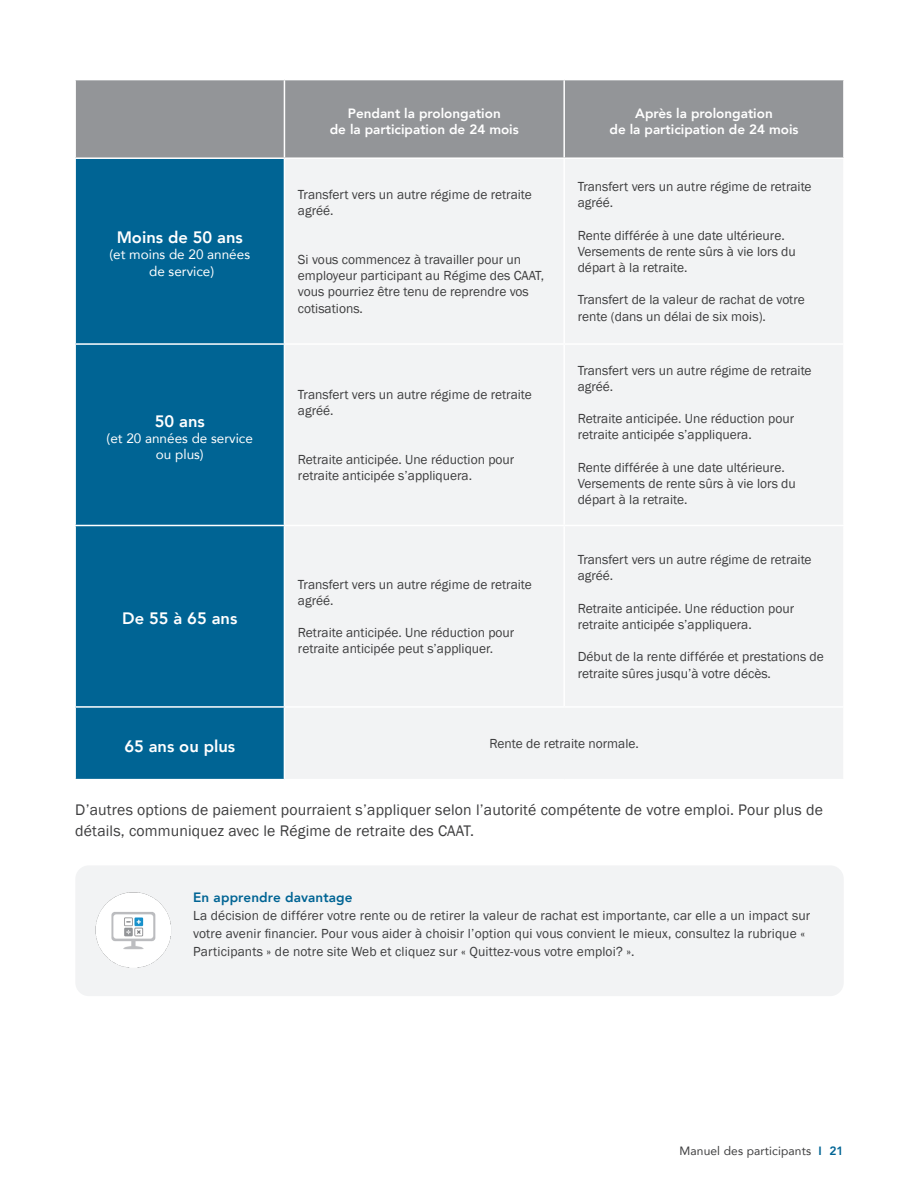
<style>
.page{position:relative;width:918px;height:1188px;background:#fff}
.page>*{position:absolute;margin:0;border:0;box-sizing:border-box;transform-origin:0 0}
.t1{font:800 16.5px "Avenir";color:#fff}
.Body_Copy{font:15.75px/21px "Franklin Gothic";letter-spacing:.01em;color:#3e3e3f}
.Small_Box_Copy{font:13.5px/16.2px "Franklin Gothic";color:#3e3e3f}
.t2{font:800 13.5px/16.2px "Avenir";color:#fff;text-align:center}
.t3{font:13.5px/16.2px "Avenir";color:#fff;text-align:center}
.Small_Box_H3{font:800 13.5px "Avenir";letter-spacing:.01em;color:#006494}
.t4{font:12px "Avenir";letter-spacing:.01em;color:#3e3e3f}
.s1{font-weight:800;color:#006494}
</style>
<div class="page">
<div style="left:76px;top:80px;width:767px;height:77px;background:#939598"></div>
<div style="left:76px;top:159px;width:208px;height:620px;background:#006494"></div>
<div style="left:285px;top:159px;width:558px;height:620px;background:#f2f3f4"></div>
<hr style="left:563px;top:159px;width:2px;height:184px;background:#fff">
<hr style="left:284px;top:343px;width:280px;height:2px;background:#fff">
<hr style="left:564px;top:343px;width:281px;height:2px;background:#fff">
<hr style="left:563px;top:345px;width:2px;height:180px;background:#fff">
<hr style="left:284px;top:525px;width:280px;height:1px;background:#fff">
<hr style="left:564px;top:525px;width:281px;height:1px;background:#fff">
<hr style="left:563px;top:526px;width:2px;height:180px;background:#fff">
<hr style="left:284px;top:706px;width:280px;height:2px;background:#fff">
<hr style="left:564px;top:706px;width:281px;height:2px;background:#fff">
<hr style="left:74px;top:343px;width:210px;height:2px;background:#fff">
<hr style="left:74px;top:525px;width:210px;height:1px;background:#fff">
<hr style="left:74px;top:706px;width:210px;height:2px;background:#fff">
<hr style="left:284px;top:80px;width:1px;height:77px;background:#fff">
<hr style="left:563px;top:80px;width:2px;height:77px;background:#fff">
<div style="left:75px;top:865px;width:769px;height:131px;background:#f2f3f4;border-radius:14px"></div>
<img style="left:95px;top:892px;width:76px;height:76px">
<p class="t1" style="left:117px;top:225px;width:128px">Moins de 50 ans</p>
<p class="t3" style="left:109px;top:246px;width:142px">(et moins de 20 années de service)</p>
<p class="t1" style="left:155px;top:408px;width:52px">50 ans</p>
<p class="t3" style="left:107px;top:430px;width:148px">(et 20 années de service ou plus)</p>
<p class="t1" style="left:122px;top:606px;width:117px">De 55 à 65 ans</p>
<p class="t2" style="left:330px;top:105px;width:191px">Pendant la prolongation<br>de la participation de 24 mois</p>
<p class="t2" style="left:610px;top:105px;width:191px">Après la prolongation<br>de la participation de 24 mois</p>
<p class="Small_Box_Copy" style="left:298px;top:187px;width:235px">Transfert vers un autre régime de retraite agréé.</p>
<p class="Small_Box_Copy" style="left:298px;top:252px;width:248px">Si vous commencez à travailler pour un employeur participant au Régime des CAAT, vous pourriez être tenu de reprendre vos cotisations.</p>
<p class="Small_Box_Copy" style="left:298px;top:387px;width:235px">Transfert vers un autre régime de retraite agréé.</p>
<p class="Small_Box_Copy" style="left:298px;top:451px;width:218px">Retraite anticipée. Une réduction pour retraite anticipée s’appliquera.</p>
<p class="Small_Box_Copy" style="left:298px;top:576px;width:235px">Transfert vers un autre régime de retraite agréé.</p>
<p class="Small_Box_Copy" style="left:298px;top:625px;width:218px">Retraite anticipée. Une réduction pour retraite anticipée peut s’appliquer.</p>
<p class="Small_Box_Copy" style="left:578px;top:179px;width:235px">Transfert vers un autre régime de retraite agréé.</p>
<p class="Small_Box_Copy" style="left:578px;top:227px;width:220px">Rente différée à une date ultérieure.<br>Versements de rente sûrs à vie lors du départ à la retraite.</p>
<p class="Small_Box_Copy" style="left:578px;top:292px;width:229px">Transfert de la valeur de rachat de votre rente (dans un délai de six mois).</p>
<p class="Small_Box_Copy" style="left:578px;top:362px;width:235px">Transfert vers un autre régime de retraite agréé.</p>
<p class="Small_Box_Copy" style="left:578px;top:411px;width:218px">Retraite anticipée. Une réduction pour retraite anticipée s’appliquera.</p>
<p class="Small_Box_Copy" style="left:578px;top:460px;width:220px">Rente différée à une date ultérieure.<br>Versements de rente sûrs à vie lors du départ à la retraite.</p>
<p class="Small_Box_Copy" style="left:578px;top:552px;width:235px">Transfert vers un autre régime de retraite agréé.</p>
<p class="Small_Box_Copy" style="left:578px;top:601px;width:218px">Retraite anticipée. Une réduction pour retraite anticipée s’appliquera.</p>
<p class="Small_Box_Copy" style="left:578px;top:649px;width:248px">Début de la rente différée et prestations de retraite sûres jusqu’à votre décès.</p>
<p class="t1" style="left:124px;top:733px;width:112px">65 ans ou plus</p>
<p class="Small_Box_Copy" style="left:490px;top:736px;width:151px">Rente de retraite normale.</p>
<p class="Body_Copy" style="left:75px;top:800px;width:749px">D’autres options de paiement pourraient s’appliquer selon l’autorité compétente de votre emploi. Pour plus de détails, communiquez avec le Régime de retraite des CAAT.</p>
<h3 class="Small_Box_H3" style="left:193px;top:886px;width:161px">En apprendre davantage</h3>
<p class="Small_Box_Copy" style="left:193px;top:906px;width:619px;line-height:18px">La décision de différer votre rente ou de retirer la valeur de rachat est importante, car elle a un impact sur votre avenir financier. Pour vous aider à choisir l’option qui vous convient le mieux, consultez la rubrique «<br>Participants » de notre site Web et cliquez sur « Quittez-vous votre emploi? ».</p>
<p class="t4" style="left:680px;top:1141px;width:166px">Manuel des participants <span class="s1">I 21</span></p>
</div>
